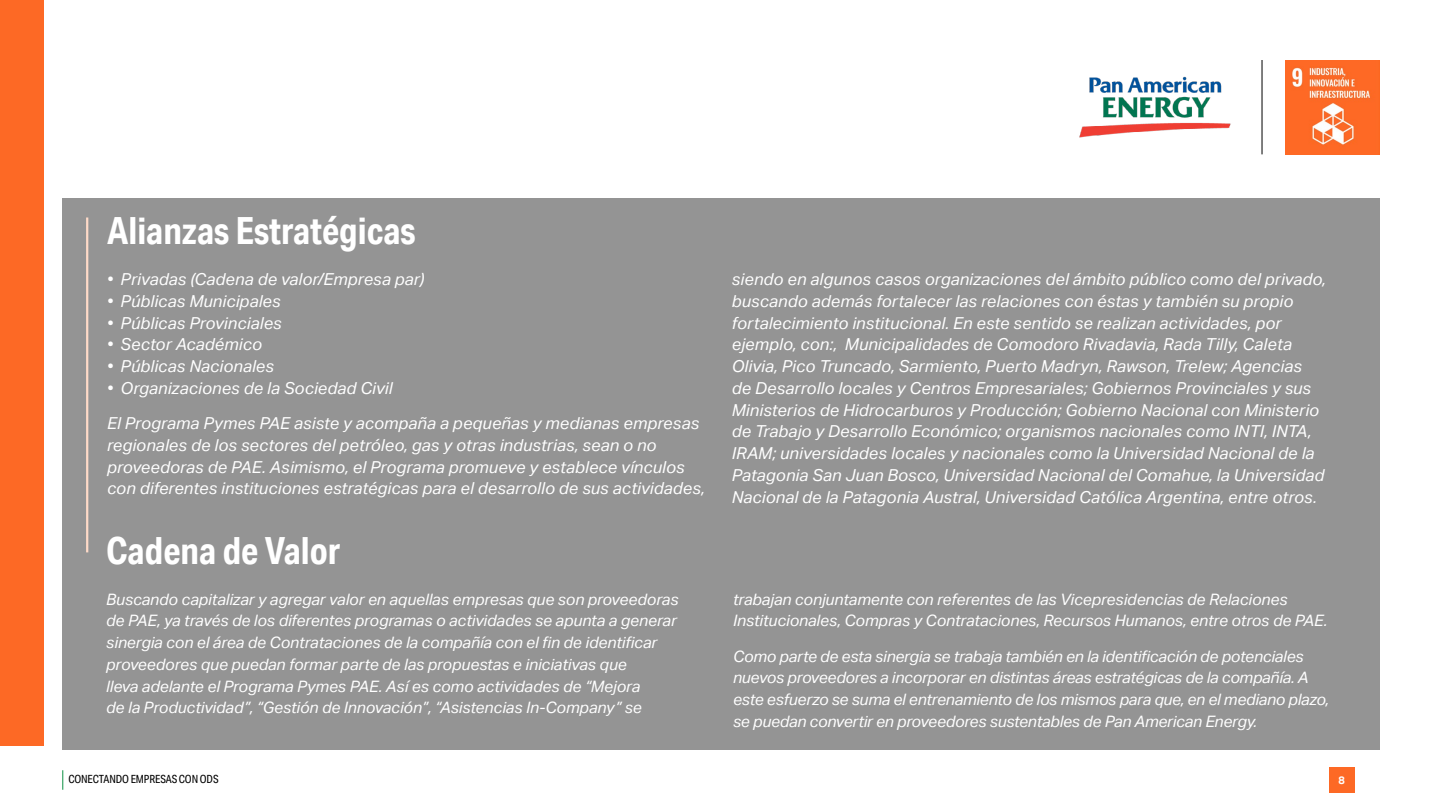
<style>
.page{position:relative;width:1440px;height:810px;background:#fff}
.page>*{position:absolute;margin:0;border:0;box-sizing:border-box;transform-origin:0 0}
.t1{font:700 37.5px "Aktiv Grotesk Cd";color:#fff}
.t2{font:italic 16.5px/21.8px "Aktiv Grotesk";letter-spacing:.01em;color:#fff}
.t3{font:italic 15.75px/21.8px "Aktiv Grotesk";color:#fff}
.t4{font:11.25px "Aktiv Grotesk Cd";letter-spacing:-.01em;color:#000}
.t5{font:700 10.88px "Aktiv Grotesk";color:#fff}
</style>
<div class="page">
<svg style="left:62px;top:770px;width:1px;height:20px"></svg>
<div style="left:1329px;top:767px;width:25px;height:26px;background:#fd6925"></div>
<img style="left:1285px;top:60px;width:95px;height:95px">
<hr style="left:1262px;top:60px;width:1px;height:94px;background:#000">
<img style="left:1079px;top:76px;width:152px;height:62px">
<div style="left:0;top:0;width:44px;height:746px;background:#fd6925"></div>
<div style="left:62px;top:198px;width:1318px;height:552px;background:#949494"></div>
<hr style="left:86px;top:218px;width:2px;height:334px;background:#fedac8">
<p class="t1" style="left:107px;top:208px;width:310px">Alianzas Estratégicas</p>
<p class="t2" style="left:107px;top:269px;width:319px">• Privadas (Cadena de valor/Empresa par)</p>
<p class="t2" style="left:107px;top:290px;width:175px">• Públicas Municipales</p>
<p class="t2" style="left:107px;top:312px;width:176px">• Públicas Provinciales</p>
<p class="t2" style="left:107px;top:334px;width:156px">• Sector Académico</p>
<p class="t2" style="left:107px;top:356px;width:169px">• Públicas Nacionales</p>
<p class="t2" style="left:107px;top:377px;width:287px">• Organizaciones de la Sociedad Civil</p>
<p class="t2" style="left:107px;top:413px;width:599px">El Programa Pymes PAE asiste y acompaña a pequeñas y medianas empresas regionales de los sectores del petróleo, gas y otras industrias, sean o no proveedoras de PAE. Asimismo, el Programa promueve y establece vínculos con diferentes instituciones estratégicas para el desarrollo de sus actividades,</p>
<p class="t2" style="left:732px;top:269px;width:596px">siendo en algunos casos organizaciones del ámbito público como del privado, buscando además fortalecer las relaciones con éstas y también su propio fortalecimiento institucional. En este sentido se realizan actividades, por ejemplo, con:, Municipalidades de Comodoro Rivadavia, Rada Tilly, Caleta Olivia, Pico Truncado, Sarmiento, Puerto Madryn, Rawson, Trelew; Agencias<br>de Desarrollo locales y Centros Empresariales; Gobiernos Provinciales y sus Ministerios de Hidrocarburos y Producción; Gobierno Nacional con Ministerio de Trabajo y Desarrollo Económico; organismos nacionales como INTI, INTA, IRAM; universidades locales y nacionales como la Universidad Nacional de la Patagonia San Juan Bosco, Universidad Nacional del Comahue, la Universidad Nacional de la Patagonia Austral, Universidad Católica Argentina, entre otros.</p>
<p class="t1" style="left:106px;top:528px;width:236px">Cadena de Valor</p>
<p class="t3" style="left:106px;top:588px;width:574px">Buscando capitalizar y agregar valor en aquellas empresas que son proveedoras de PAE, ya través de los diferentes programas o actividades se apunta a generar sinergia con el área de Contrataciones de la compañía con el fin de identificar proveedores que puedan formar parte de las propuestas e iniciativas que<br>lleva adelante el Programa Pymes PAE. Así es como actividades de “Mejora<br>de la Productividad”, “Gestión de Innovación”, “Asistencias In-Company” se</p>
<p class="t3" style="left:733px;top:588px;width:596px">trabajan conjuntamente con referentes de las Vicepresidencias de Relaciones<br>Institucionales, Compras y Contrataciones, Recursos Humanos, entre otros de PAE.</p>
<p class="t3" style="left:733px;top:645px;width:597px">Como parte de esta sinergia se trabaja también en la identificación de potenciales nuevos proveedores a incorporar en distintas áreas estratégicas de la compañía. A este esfuerzo se suma el entrenamiento de los mismos para que, en el mediano plazo, se puedan convertir en proveedores sustentables de Pan American Energy.</p>
<p class="t4" style="left:68px;top:773px;width:152px">CONECTANDO EMPRESAS CON ODS</p>
<p class="t5" style="left:1338px;top:774px;width:8px">8</p>
</div>
